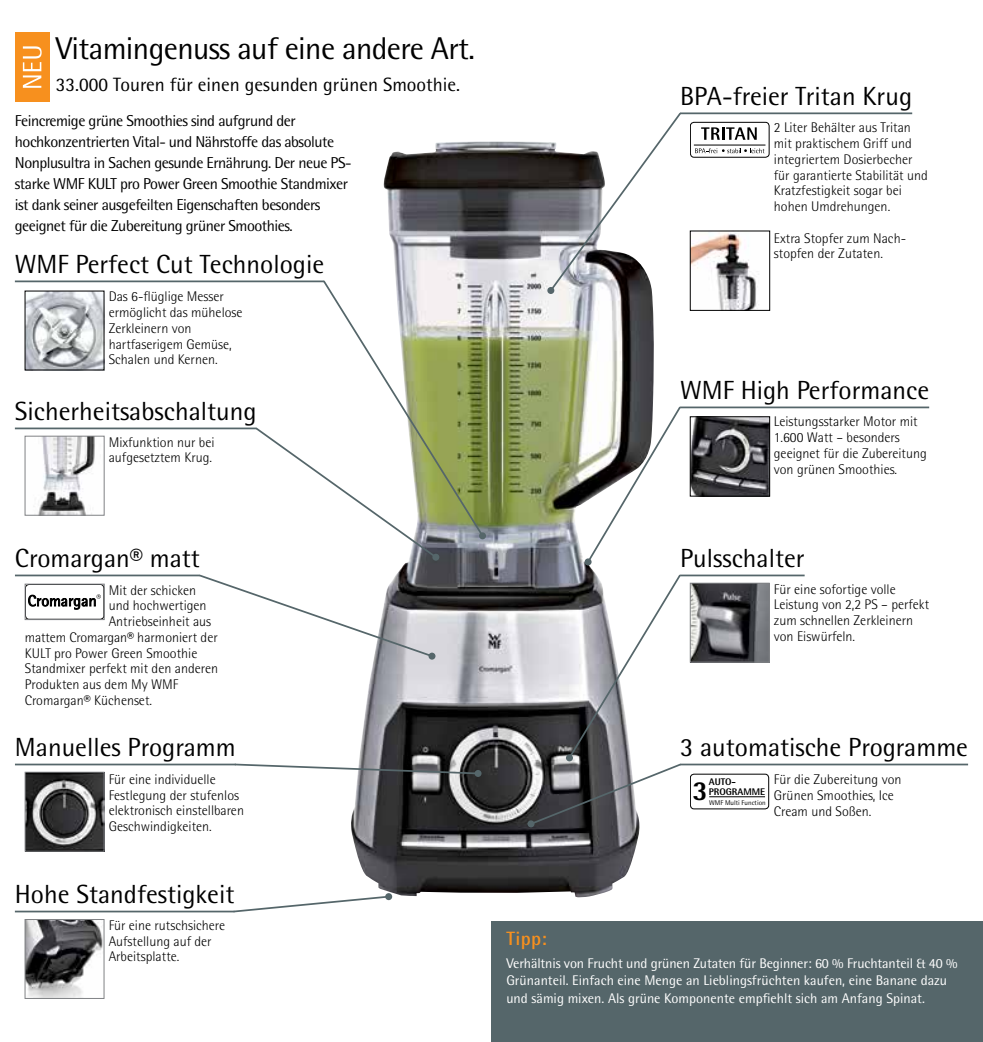
<style>
.page{position:relative;width:983px;height:1042px;background:#fff}
.page>*{position:absolute;margin:0;border:0;box-sizing:border-box;transform-origin:0 0}
.t1{font:31.5px "WMF Rotis";letter-spacing:-.02em;color:#000}
.t2{font:700 27.47px "WMF Rotis";color:#000}
.t3{font:26.25px "WMF Rotis";color:#000}
.t4{font:19.25px "WMF Rotis";color:#000}
.t5{font:500 19.25px "WMF Rotis";color:#f7901e}
.t6{font:15.75px/21px "WMF Rotis";letter-spacing:-.03em;color:#000}
.t7{font:300 14px/15.8px "WMF Rotis";color:#000}
.t8{font:14px/17.5px "WMF Rotis";color:#fff}
.t9{font:700 9.62px/9.6px "WMF Rotis";color:#000}
.t10{font:6.83px "WMF Rotis";color:#000}
</style>
<div class="page">
<img style="left:351px;top:141px;width:303px;height:756px">
<hr style="left:15px;top:574px;width:185px;height:2px;background:#55666a">
<div style="left:25px;top:584px;width:79px;height:35px;border:1px solid #000;border-radius:4px"></div>
<svg style="left:28px;top:594px;width:73px;height:16px"></svg>
<div style="left:25px;top:584px;width:79px;height:36px;border:1px solid #808285"></div>
<svg style="left:232px;top:895px;width:157px;height:18px"></svg>
<div style="left:385px;top:893px;width:7px;height:7px;background:#55666a;border-radius:50%"></div>
<hr style="left:15px;top:280px;width:309px;height:2px;background:#55666a">
<img style="left:27px;top:293px;width:75px;height:75px">
<hr style="left:680px;top:112px;width:231px;height:2px;background:#55666a">
<div style="left:689px;top:122px;width:80px;height:36px;border:1px solid #000;border-radius:4px"></div>
<hr style="left:693px;top:145px;width:72px;height:1px;background:#000">
<svg style="left:701px;top:127px;width:55px;height:13px"></svg>
<svg style="left:695px;top:148px;width:69px;height:5px"></svg>
<img style="left:691px;top:233px;width:68px;height:76px">
<div style="left:689px;top:231px;width:80px;height:80px;border:1px solid #000"></div>
<svg style="left:548px;top:112px;width:134px;height:181px"></svg>
<div style="left:547px;top:287px;width:7px;height:7px;background:#55666a;border-radius:50%"></div>
<hr style="left:15px;top:763px;width:221px;height:2px;background:#55666a">
<img style="left:27px;top:774px;width:75px;height:75px">
<div style="left:25px;top:772px;width:79px;height:79px;border:1px solid #808285"></div>
<hr style="left:680px;top:574px;width:124px;height:2px;background:#55666a">
<img style="left:691px;top:585px;width:76px;height:75px">
<div style="left:689px;top:583px;width:80px;height:79px;border:1px solid #808285"></div>
<svg style="left:528px;top:573px;width:154px;height:253px"></svg>
<div style="left:566px;top:754px;width:7px;height:7px;background:#55666a;border-radius:50%"></div>
<hr style="left:680px;top:763px;width:287px;height:2px;background:#55666a">
<div style="left:689px;top:774px;width:79px;height:35px;border:1px solid #000;border-radius:4px"></div>
<hr style="left:709px;top:796px;width:55px;height:1px;background:#000">
<svg style="left:254px;top:427px;width:184px;height:132px"></svg>
<div style="left:432px;top:554px;width:7px;height:7px;background:#55666a;border-radius:50%"></div>
<hr style="left:680px;top:406px;width:248px;height:2px;background:#55666a">
<img style="left:691px;top:418px;width:76px;height:76px">
<div style="left:689px;top:416px;width:80px;height:80px;border:1px solid #000"></div>
<svg style="left:321px;top:279px;width:164px;height:259px"></svg>
<div style="left:479px;top:532px;width:7px;height:7px;background:#55666a;border-radius:50%"></div>
<div style="left:491px;top:921px;width:491px;height:121px;background:#55666a"></div>
<hr style="left:15px;top:427px;width:241px;height:2px;background:#55666a">
<img style="left:38px;top:438px;width:57px;height:75px">
<div style="left:25px;top:436px;width:79px;height:79px;border:1px solid #808285"></div>
<hr style="left:15px;top:910px;width:219px;height:2px;background:#55666a">
<img style="left:27px;top:921px;width:75px;height:75px">
<div style="left:25px;top:919px;width:79px;height:79px;border:1px solid #808285"></div>
<svg style="left:233px;top:763px;width:246px;height:12px"></svg>
<div style="left:474px;top:770px;width:7px;height:7px;background:#55666a;border-radius:50%"></div>
<svg style="left:198px;top:573px;width:236px;height:85px"></svg>
<div style="left:428px;top:652px;width:7px;height:7px;background:#55666a;border-radius:50%"></div>
<svg style="left:585px;top:405px;width:97px;height:159px"></svg>
<div style="left:584px;top:558px;width:7px;height:7px;background:#55666a;border-radius:50%"></div>
<div style="left:15px;top:32px;width:35px;height:70px;background:#f7901e"></div>
<svg style="left:23px;top:46px;width:19px;height:42px"></svg>
<h1 class="t1" style="left:56px;top:29px;width:420px">Vitamingenuss auf eine andere Art.</h1>
<h3 class="t4" style="left:56px;top:73px;width:405px">33.000 Touren für einen gesunden grünen Smoothie.</h3>
<p class="t6" style="left:15px;top:110px;width:338px">Feincremige grüne Smoothies sind aufgrund der hochkonzentrierten Vital- und Nährstoffe das absolute Nonplusultra in Sachen gesunde Ernährung. Der neue PS&shy;starke WMF KULT pro Power Green Smoothie Standmixer ist dank seiner ausgefeilten Eigenschaften besonders geeignet für die Zubereitung grüner Smoothies.</p>
<h3 class="t3" style="left:15px;top:249px;width:311px">WMF Perfect Cut Technologie</h3>
<p class="t7" style="left:109px;top:289px;width:135px">Das 6-flüglige Messer ermöglicht das mühelose<br>Zerkleinern von hartfaserigem Gemüse,<br>Schalen und Kernen.</p>
<h3 class="t3" style="left:15px;top:396px;width:243px">Sicherheitsabschaltung</h3>
<p class="t7" style="left:109px;top:434px;width:107px">Mixfunktion nur bei aufgesetztem Krug.</p>
<h3 class="t3" style="left:15px;top:543px;width:186px">Cromargan® matt</h3>
<p class="t7" style="left:109px;top:582px;width:89px">Mit der schicken</p>
<p class="t7" style="left:109px;top:598px;width:99px">und hochwertigen</p>
<p class="t7" style="left:109px;top:613px;width:104px">Antriebseinheit aus</p>
<p class="t7" style="left:25px;top:629px;width:194px">mattem Cromargan® harmoniert der</p>
<p class="t7" style="left:25px;top:645px;width:174px">KULT pro Power Green Smoothie</p>
<p class="t7" style="left:25px;top:661px;width:195px">Standmixer perfekt mit den anderen</p>
<p class="t7" style="left:25px;top:676px;width:155px">Produkten aus dem My WMF</p>
<p class="t7" style="left:25px;top:692px;width:129px">Cromargan® Küchenset.</p>
<h3 class="t3" style="left:15px;top:732px;width:222px">Manuelles Programm</h3>
<p class="t7" style="left:109px;top:771px;width:137px">Für eine individuelle<br>Festlegung der stufenlos elektronisch einstellbaren<br>Geschwindigkeiten.</p>
<h3 class="t3" style="left:15px;top:879px;width:221px">Hohe Standfestigkeit</h3>
<p class="t7" style="left:109px;top:917px;width:118px">Für eine rutschsichere<br>Aufstellung auf der<br>Arbeitsplatte.</p>
<h3 class="t3" style="left:680px;top:81px;width:233px">BPA-freier Tritan Krug</h3>
<p class="t7" style="left:773px;top:120px;width:155px">2 Liter Behälter aus Tritan mit praktischem Griff und integriertem Dosierbecher für garantierte Stabilität und<br>Kratzfestigkeit sogar bei hohen Umdrehungen.</p>
<p class="t7" style="left:773px;top:230px;width:134px">Extra Stopfer zum Nach&shy;stopfen der Zutaten.</p>
<h3 class="t3" style="left:680px;top:375px;width:250px">WMF High Performance</h3>
<p class="t7" style="left:773px;top:414px;width:154px">Leistungsstarker Motor mit<br>1.600 Watt – besonders geeignet für die Zubereitung von grünen Smoothies.</p>
<h3 class="t3" style="left:680px;top:543px;width:126px">Pulsschalter</h3>
<p class="t7" style="left:773px;top:581px;width:157px">Für eine sofortige volle<br>Leistung von 2,2 PS – perfekt zum schnellen Zerkleinern von Eiswürfeln.</p>
<h3 class="t3" style="left:680px;top:732px;width:289px">3 automatische Programme</h3>
<h2 class="t2" style="left:692px;top:773px;width:17px">3</h2>
<p class="t10" style="left:709px;top:798px;width:58px">WMF Multi Function</p>
<p class="t9" style="left:708px;top:777px;width:58px">AUTO-<br>PROGRAMME</p>
<p class="t7" style="left:773px;top:772px;width:129px">Für die Zubereitung von<br>Grünen Smoothies, Ice<br>Cream und Soßen.</p>
<h3 class="t5" style="left:506px;top:927px;width:42px">Tipp:</h3>
<p class="t8" style="left:506px;top:954px;width:452px">Verhältnis von Frucht und grünen Zutaten für Beginner: 60 % Fruchtanteil &amp; 40 %<br>Grünanteil. Einfach eine Menge an Lieblingsfrüchten kaufen, eine Banane dazu und sämig mixen. Als grüne Komponente empfiehlt sich am Anfang Spinat.</p>
</div>
